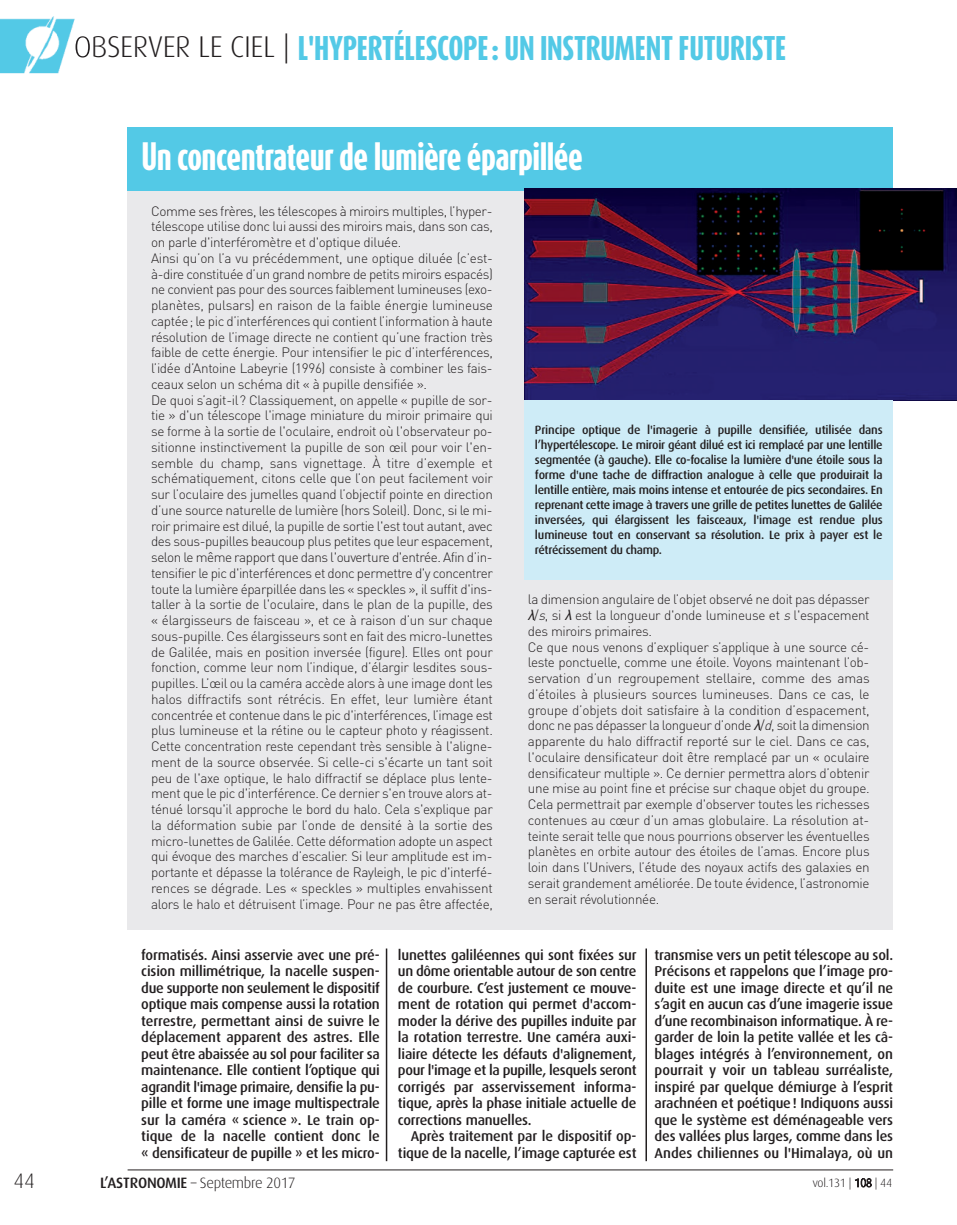
<style>
.page{position:relative;width:957px;height:1225px;background:#fff}
.page>*{position:absolute;margin:0;border:0;box-sizing:border-box;transform-origin:0 0}
.t1{font:800 33px "Dax Compact";letter-spacing:-.02em;color:#fff;scale:.93 1}
.t2{font:800 28.5px "Dax Compact";letter-spacing:-.01em;color:#53c9e6}
.t3{font:300 21px "Dax";color:#231f20}
.t4{font:300 15px "Dax";letter-spacing:-.025em;color:#231f20}
.t5{font:500 14.25px/16.5px "Dax";letter-spacing:-.01em;color:#231f20;text-align:justify}
.t6{font:300 13.5px/15.8px "DIN";letter-spacing:-.025em;color:#231f20}
.t7{font:500 12px/15px "Dax";letter-spacing:-.015em;color:#231f20;text-align:justify}
.t8{font:300 12px "Dax";letter-spacing:-.025em;color:#231f20}
.s1{font-family:"Dax";font-weight:300;font-size:30px;color:#231f20}
.s2{font-family:"Tahoma";font-weight:400;font-style:italic}
.s3{font-style:italic}
.s4{font-weight:500}
</style>
<div class="page">
<hr style="left:128px;top:1169px;width:765px;height:1px;background:#231f20">
<img style="left:0;top:16px;width:76px;height:58px">
<img style="left:76px;top:36px;width:14px;height:22px">
<div style="left:128px;top:128px;width:765px;height:802px;background:#e9e9eb"></div>
<div style="left:128px;top:128px;width:765px;height:63px;background:#53c9e6"></div>
<img style="left:524px;top:188px;width:433px;height:213px">
<div style="left:524px;top:401px;width:369px;height:179px;background:#ceecf7"></div>
<hr style="left:645px;top:948px;width:2px;height:213px;background:#231f20">
<hr style="left:386px;top:948px;width:1px;height:213px;background:#231f20">
<h2 class="t2" style="left:74px;top:36px;width:714px"><span class="s1">OBSERVER LE CIEL |</span> L'HYPERTÉLESCOPE: UN INSTRUMENT FUTURISTE</h2>
<h1 class="t1" style="left:141px;top:142px;width:476px">Un concentrateur de lumière éparpillée</h1>
<p class="t6" style="left:151px;top:203px;width:343px">Comme ses frères, les télescopes à miroirs multiples, l’hyper&shy;télescope utilise donc lui aussi des miroirs mais, dans son cas, on parle d'interféromètre et d'optique diluée.<br>Ainsi qu’on l’a vu précédemment, une optique diluée (c’est&shy;à-dire constituée d’un grand nombre de petits miroirs espacés) ne convient pas pour des sources faiblement lumineuses (exo&shy;planètes, pulsars) en raison de la faible énergie lumineuse captée; le pic d’interférences qui contient l’information à haute résolution de l’image directe ne contient qu’une fraction très faible de cette énergie. Pour intensifier le pic d’interférences, l’idée d’Antoine Labeyrie (1996) consiste à combiner les fais&shy;ceaux selon un schéma dit « à pupille densifiée ».<br>De quoi s’agit-il? Classiquement, on appelle « pupille de sor&shy;tie » d'un télescope l'image miniature du miroir primaire qui se forme à la sortie de l'oculaire, endroit où l'observateur po&shy;sitionne instinctivement la pupille de son œil pour voir l'en&shy;semble du champ, sans vignettage. À titre d’exemple et schématiquement, citons celle que l’on peut facilement voir sur l’oculaire des jumelles quand l’objectif pointe en direction d’une source naturelle de lumière (hors Soleil). Donc, si le mi&shy;roir primaire est dilué, la pupille de sortie l'est tout autant, avec des sous-pupilles beaucoup plus petites que leur espacement, selon le même rapport que dans l'ouverture d'entrée. Afin d’in&shy;tensifier le pic d'interférences et donc permettre d'y concentrer toute la lumière éparpillée dans les « speckles », il suffit d'ins&shy;taller à la sortie de l'oculaire, dans le plan de la pupille, des « élargisseurs de faisceau », et ce à raison d’un sur chaque sous-pupille. Ces élargisseurs sont en fait des micro-lunettes de Galilée, mais en position inversée (figure). Elles ont pour fonction, comme leur nom l’indique, d’élargir lesdites sous&shy;pupilles. L’œil ou la caméra accède alors à une image dont les halos diffractifs sont rétrécis. En effet, leur lumière étant concentrée et contenue dans le pic d'interférences, l’image est plus lumineuse et la rétine ou le capteur photo y réagissent.<br>Cette concentration reste cependant très sensible à l'aligne&shy;ment de la source observée. Si celle-ci s'écarte un tant soit peu de l'axe optique, le halo diffractif se déplace plus lente&shy;ment que le pic d'interférence. Ce dernier s'en trouve alors at&shy;ténué lorsqu'il approche le bord du halo. Cela s'explique par la déformation subie par l’onde de densité à la sortie des micro-lunettes de Galilée. Cette déformation adopte un aspect qui évoque des marches d’escalier. Si leur amplitude est im&shy;portante et dépasse la tolérance de Rayleigh, le pic d'interfé&shy;rences se dégrade. Les « speckles » multiples envahissent alors le halo et détruisent l’image. Pour ne pas être affectée,</p>
<p class="t7" style="left:535px;top:423px;width:349px">Principe optique de l'imagerie à pupille densifiée, utilisée dans l’hypertélescope. Le miroir géant dilué est ici remplacé par une lentille segmentée (à gauche). elle co-focalise la lumière d'une étoile sous la forme d'une tache de diffraction analogue à celle que produirait la lentille entière, mais moins intense et entourée de pics secondaires. en reprenant cette image à travers une grille de petites lunettes de Galilée inversées, qui élargissent les faisceaux, l'image est rendue plus lumineuse tout en conservant sa résolution. Le prix à payer est le rétrécissement du champ.</p>
<p class="t6" style="left:528px;top:592px;width:343px">la dimension angulaire de l’objet observé ne doit pas dépasser <span class="s2">λ</span>/<span class="s3">s</span>, si <span class="s2">λ</span>est la longueur d'onde lumineuse et <span class="s3">s</span>l'espacement des miroirs primaires.<br>Ce que nous venons d’expliquer s’applique à une source cé&shy;leste ponctuelle, comme une étoile. Voyons maintenant l’ob&shy;servation d’un regroupement stellaire, comme des amas d’étoiles à plusieurs sources lumineuses. Dans ce cas, le groupe d’objets doit satisfaire à la condition d’espacement, donc ne pas dépasser la longueur d’onde <span class="s2">λ</span>/<span class="s3">d</span>, soit la dimension apparente du halo diffractif reporté sur le ciel. Dans ce cas, l'oculaire densificateur doit être remplacé par un « oculaire densificateur multiple ». Ce dernier permettra alors d’obtenir une mise au point fine et précise sur chaque objet du groupe.<br>Cela permettrait par exemple d'observer toutes les richesses contenues au cœur d’un amas globulaire. La résolution at&shy;teinte serait telle que nous pourrions observer les éventuelles planètes en orbite autour des étoiles de l’amas. Encore plus loin dans l’Univers, l’étude des noyaux actifs des galaxies en serait grandement améliorée. De toute évidence, l’astronomie en serait révolutionnée.</p>
<p class="t5" style="left:141px;top:947px;width:240px">formatisés. Ainsi asservie avec une pré&shy;cision millimétrique, la nacelle suspen&shy;due supporte non seulement le dispositif optique mais compense aussi la rotation terrestre, permettant ainsi de suivre le déplacement apparent des astres. elle peut être abaissée au sol pour faciliter sa maintenance. elle contient l’optique qui agrandit l'image primaire, densifie la pu&shy;pille et forme une image multispectrale sur la caméra « science ». Le train op&shy;tique de la nacelle contient donc le « densificateur de pupille » et les micro-</p>
<p class="t5" style="left:398px;top:947px;width:240px">lunettes galiléennes qui sont fixées sur un dôme orientable autour de son centre de courbure. C’est justement ce mouve&shy;ment de rotation qui permet d'accom&shy;moder la dérive des pupilles induite par la rotation terrestre. Une caméra auxi&shy;liaire détecte les défauts d'alignement, pour l'image et la pupille, lesquels seront corrigés par asservissement informa&shy;tique, après la phase initiale actuelle de corrections manuelles.</p>
<p class="t5" style="left:398px;top:1129px;width:240px;text-align:right">Après traitement par le dispositif op&shy;tique de la nacelle, l’image capturée est</p>
<p class="t5" style="left:654px;top:947px;width:240px">transmise vers un petit télescope au sol.<br>Précisons et rappelons que l’image pro&shy;duite est une image directe et qu’il ne s’agit en aucun cas d’une imagerie issue d’une recombinaison informatique. À re&shy;garder de loin la petite vallée et les câ&shy;blages intégrés à l’environnement, on pourrait y voir un tableau surréaliste, inspiré par quelque démiurge à l’esprit arachnéen et poétique! indiquons aussi que le système est déménageable vers des vallées plus larges, comme dans les Andes chiliennes ou l'Himalaya, où un</p>
<h3 class="t3" style="left:14px;top:1173px;width:23px">44</h3>
<p class="t4" style="left:100px;top:1177px;width:197px"><span class="s4">L’Astronomie</span> – Septembre 2017</p>
<p class="t8" style="left:812px;top:1179px;width:81px">vol.131 | 108 | 44</p>
</div>
